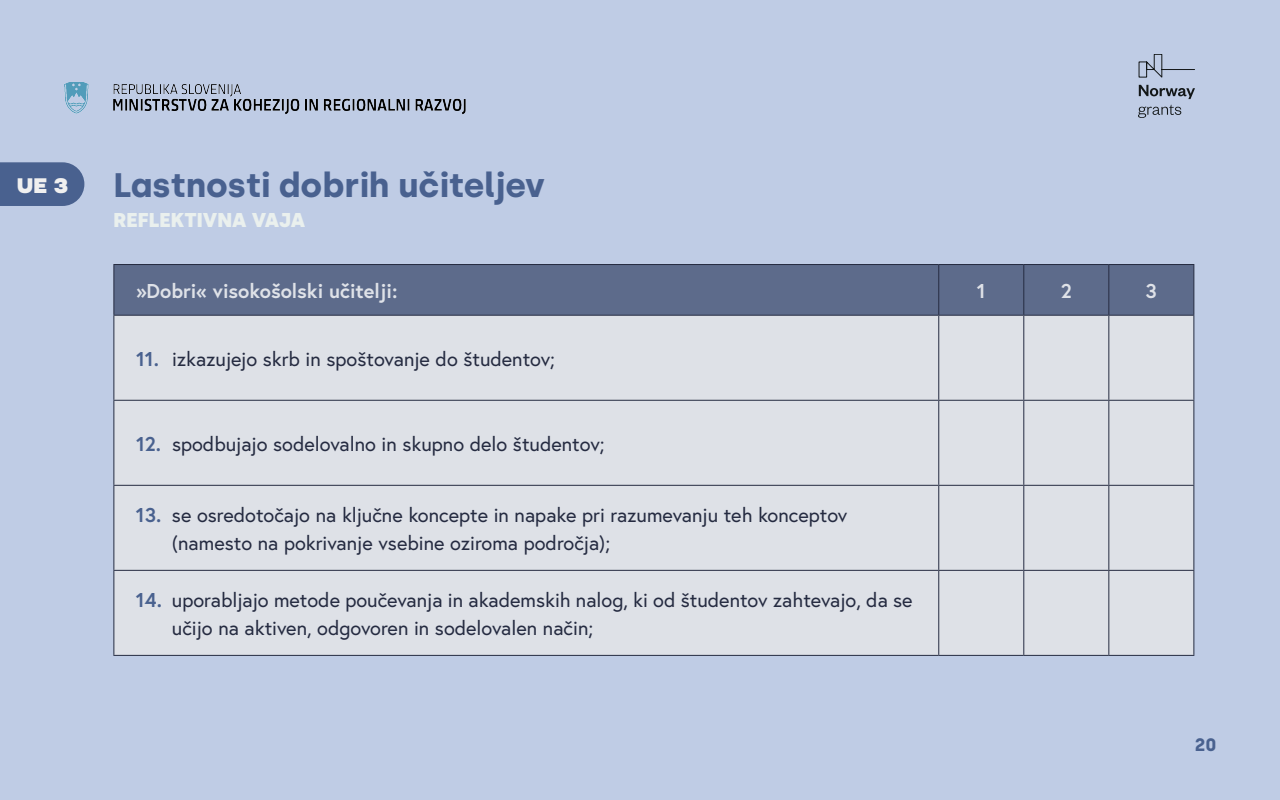
<style>
.page{position:relative;width:1280px;height:800px;background:#bfcce5}
.page>*{position:absolute;margin:0;border:0;box-sizing:border-box;transform-origin:0 0}
.t1{font:700 34px "Silka";color:#49618f}
.t2{font:21px "CHANEY";color:#f0f0f0}
.t3{font:20px/28px "Europa";color:#252b41}
.t4{font:700 20px "Europa";color:#dfe2e8}
.t5{font:900 20px "Silka";color:#eaf0ee}
.t6{font:700 18px "Silka";color:#49618f}
.s1{font-weight:700;color:#49618f}
</style>
<div class="page">
<svg style="left:0;top:162px;width:84px;height:44px;background:#4f6794"></svg>
<svg style="left:1138px;top:54px;width:57px;height:24px"></svg>
<svg style="left:1139px;top:85px;width:56px;height:14px"></svg>
<svg style="left:1138px;top:105px;width:43px;height:13px"></svg>
<img style="left:64px;top:82px;width:402px;height:33px">
<div style="left:114px;top:265px;width:1079px;height:50px;background:#5d6b8b"></div>
<div style="left:114px;top:316px;width:1079px;height:339px;background:#dee1e7"></div>
<hr style="left:113px;top:264px;width:826px;height:1px;background:#252b41">
<hr style="left:113px;top:265px;width:1px;height:50px;background:#252b41">
<hr style="left:939px;top:264px;width:85px;height:1px;background:#252b41">
<hr style="left:938px;top:265px;width:1px;height:50px;background:#252b41">
<hr style="left:1024px;top:264px;width:85px;height:1px;background:#252b41">
<hr style="left:1023px;top:265px;width:1px;height:50px;background:#252b41">
<hr style="left:1109px;top:264px;width:85px;height:1px;background:#252b41">
<hr style="left:1108px;top:265px;width:1px;height:50px;background:#252b41">
<hr style="left:1193px;top:265px;width:1px;height:50px;background:#252b41">
<hr style="left:113px;top:315px;width:826px;height:1px;background:#252b41">
<hr style="left:939px;top:315px;width:85px;height:1px;background:#252b41">
<hr style="left:1024px;top:315px;width:85px;height:1px;background:#252b41">
<hr style="left:1109px;top:315px;width:85px;height:1px;background:#252b41">
<hr style="left:113px;top:316px;width:1px;height:84px;background:#252b41">
<hr style="left:938px;top:316px;width:1px;height:84px;background:#252b41">
<hr style="left:1023px;top:316px;width:1px;height:84px;background:#252b41">
<hr style="left:1108px;top:316px;width:1px;height:84px;background:#252b41">
<hr style="left:1193px;top:316px;width:1px;height:84px;background:#252b41">
<hr style="left:113px;top:400px;width:826px;height:1px;background:#252b41">
<hr style="left:113px;top:401px;width:1px;height:84px;background:#252b41">
<hr style="left:939px;top:400px;width:85px;height:1px;background:#252b41">
<hr style="left:938px;top:401px;width:1px;height:84px;background:#252b41">
<hr style="left:1024px;top:400px;width:85px;height:1px;background:#252b41">
<hr style="left:1023px;top:401px;width:1px;height:84px;background:#252b41">
<hr style="left:1109px;top:400px;width:85px;height:1px;background:#252b41">
<hr style="left:1108px;top:401px;width:1px;height:84px;background:#252b41">
<hr style="left:1193px;top:401px;width:1px;height:84px;background:#252b41">
<hr style="left:113px;top:485px;width:826px;height:1px;background:#252b41">
<hr style="left:113px;top:486px;width:1px;height:84px;background:#252b41">
<hr style="left:939px;top:485px;width:85px;height:1px;background:#252b41">
<hr style="left:938px;top:486px;width:1px;height:84px;background:#252b41">
<hr style="left:1024px;top:485px;width:85px;height:1px;background:#252b41">
<hr style="left:1023px;top:486px;width:1px;height:84px;background:#252b41">
<hr style="left:1109px;top:485px;width:85px;height:1px;background:#252b41">
<hr style="left:1108px;top:486px;width:1px;height:84px;background:#252b41">
<hr style="left:1193px;top:486px;width:1px;height:84px;background:#252b41">
<hr style="left:113px;top:570px;width:826px;height:1px;background:#252b41">
<hr style="left:113px;top:571px;width:1px;height:84px;background:#252b41">
<hr style="left:939px;top:570px;width:85px;height:1px;background:#252b41">
<hr style="left:938px;top:571px;width:1px;height:84px;background:#252b41">
<hr style="left:1024px;top:570px;width:85px;height:1px;background:#252b41">
<hr style="left:1023px;top:571px;width:1px;height:84px;background:#252b41">
<hr style="left:1109px;top:570px;width:85px;height:1px;background:#252b41">
<hr style="left:1108px;top:571px;width:1px;height:84px;background:#252b41">
<hr style="left:1193px;top:571px;width:1px;height:84px;background:#252b41">
<hr style="left:113px;top:655px;width:826px;height:1px;background:#252b41">
<hr style="left:939px;top:655px;width:85px;height:1px;background:#252b41">
<hr style="left:1024px;top:655px;width:85px;height:1px;background:#252b41">
<hr style="left:1109px;top:655px;width:85px;height:1px;background:#252b41">
<p class="t2" style="left:17px;top:172px;width:53px">UE 3</p>
<h1 class="t1" style="left:113px;top:165px;width:433px">Lastnosti dobrih učiteljev</h1>
<p class="t5" style="left:113px;top:208px;width:193px">REFLEKTIVNA VAJA</p>
<p class="t4" style="left:136px;top:277px;width:263px">»Dobri« visokošolski učitelji:</p>
<p class="t3" style="left:136px;top:344px;width:420px"><span class="s1">11.</span> izkazujejo skrb in spoštovanje do študentov;</p>
<p class="t3" style="left:136px;top:429px;width:470px"><span class="s1">12.</span> spodbujajo sodelovalno in skupno delo študentov;</p>
<p class="t3" style="left:172px;top:500px;width:677px;text-indent:-36px"><span class="s1">13.</span> se osredotočajo na ključne koncepte in napake pri razumevanju teh konceptov (namesto na pokrivanje vsebine oziroma področja);</p>
<p class="t3" style="left:172px;top:585px;width:742px;text-indent:-36px"><span class="s1">14.</span> uporabljajo metode poučevanja in akademskih nalog, ki od študentov zahtevajo, da se učijo na aktiven, odgovoren in sodelovalen način;</p>
<p class="t4" style="left:977px;top:277px;width:10px">1</p>
<p class="t4" style="left:1061px;top:277px;width:13px">2</p>
<p class="t4" style="left:1146px;top:277px;width:13px">3</p>
<p class="t6" style="left:1195px;top:734px;width:23px">20</p>
</div>
